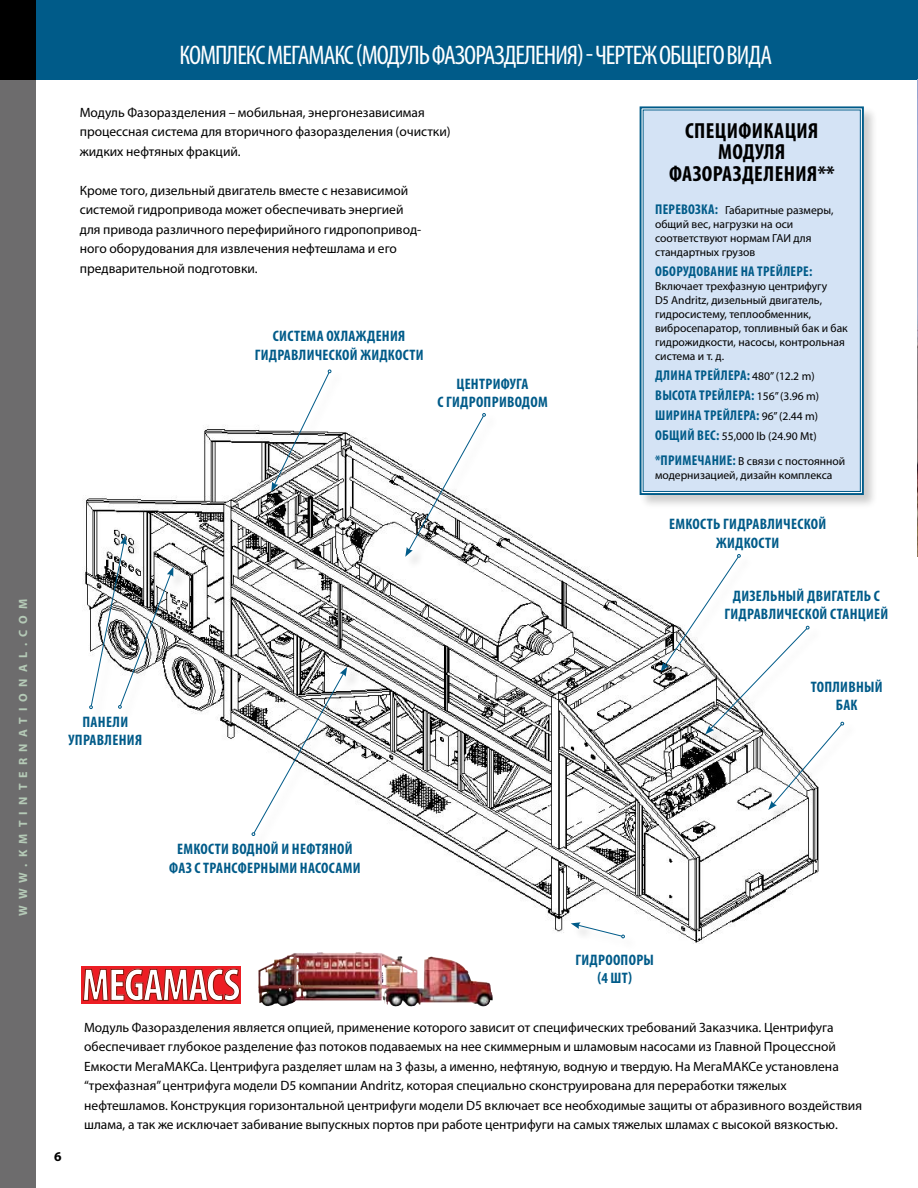
<style>
.page{position:relative;width:918px;height:1188px;background:#fff}
.page>*{position:absolute;margin:0;border:0;box-sizing:border-box;transform-origin:0 0}
.t1{font:700 condensed 46.05px "Myriad Pro";letter-spacing:-.03em;color:#fff;scale:.94 1}
.t2{font:condensed 27px "Myriad Pro";letter-spacing:-.035em;color:#fff}
.t3{font:700 condensed 21.9px/21.1px "Myriad Pro";letter-spacing:.02em;color:#000;text-align:center}
.t4{font:700 condensed 15.3px/18.3px "Myriad Pro";letter-spacing:.02em;color:#005b89;text-align:center}
.t5{font:700 condensed 14.25px/20px "Myriad Pro";letter-spacing:.02em;color:#005b89}
.t6{font:13.5px/19.5px "Myriad Pro";color:#000}
.t7{font:700 13.5px "Myriad Pro";color:#000}
.t8{font:700 12px "Myriad Pro";letter-spacing:.52em;color:#b5cab7}
.t9{font:11.55px/14px "Myriad Pro";color:#000}
.s1{font-weight:700;font-stretch:condensed;font-size:14.25px;color:#005b89}
.s2{font-weight:400;font-stretch:normal;font-size:11.55px;color:#000}
</style>
<div class="page">
<div style="left:36px;top:0;width:882px;height:80px;background:#005b89"></div>
<div style="left:0;top:80px;width:36px;height:1108px;background:#6d6c6d"></div>
<div style="left:0;top:0;width:36px;height:80px;background:#000"></div>
<img style="left:917px;top:80px;width:1px;height:477px">
<img style="left:83px;top:369px;width:736px;height:575px">
<div style="left:271px;top:370px;width:74px;height:135px;background:#000;opacity:.2"></div>
<svg style="left:271px;top:370px;width:60px;height:122px"></svg>
<div style="left:405px;top:413px;width:95px;height:157px;background:#000;opacity:.2"></div>
<svg style="left:405px;top:413px;width:81px;height:144px"></svg>
<div style="left:768px;top:722px;width:90px;height:101px;background:#000;opacity:.2"></div>
<svg style="left:661px;top:554px;width:183px;height:256px"></svg>
<div style="left:571px;top:922px;width:68px;height:30px;background:#fff"></div>
<svg style="left:571px;top:922px;width:54px;height:16px"></svg>
<div style="left:252px;top:667px;width:109px;height:182px;background:#000;opacity:.2"></div>
<svg style="left:252px;top:667px;width:95px;height:169px"></svg>
<div style="left:118px;top:567px;width:70px;height:155px;background:#000;opacity:.2"></div>
<div style="left:89px;top:536px;width:52px;height:187px;background:#fff"></div>
<svg style="left:89px;top:535px;width:84px;height:174px"></svg>
<div style="left:639px;top:105px;width:239px;height:404px;background:#000;opacity:.2"></div>
<div style="left:639px;top:105px;width:226px;height:391px;background:#d4e3f5"></div>
<div style="left:643px;top:110px;width:218px;height:382px;border:1px solid #005b89"></div>
<div style="left:82px;top:966px;width:159px;height:38px;background:#ed1d24"></div>
<svg style="left:83px;top:968px;width:157px;height:33px"></svg>
<img style="left:258px;top:952px;width:235px;height:55px">
<p class="t8" style="left:15px;top:916px;width:319px;rotate:-90deg">WWW.kmtinternational.com</p>
<h2 class="t2" style="left:180px;top:39px;width:594px">Ком плекс МегаМАКС (Модуль Фазоразделения) - Чертеж Общего Вида</h2>
<p class="t6" style="left:80px;top:102px;width:372px">Модуль Фазоразделения – мобильная, энергонезависимая процессная система для вторичного фазоразделения (очистки) жидких нефтяных фракций.</p>
<p class="t6" style="left:80px;top:180px;width:343px">Кроме того, дизельный двигатель вместе с независимой системой гидропривода может обеспечивать энергией для привода различного перефирийного гидропопривод&shy;ного оборудования для извлечения нефтешлама и его предварительной подготовки.</p>
<p class="t4" style="left:255px;top:327px;width:169px">Система охлаждения гидравлической жидкости</p>
<p class="t4" style="left:437px;top:375px;width:93px;text-align:left;text-indent:19px">Центрифуга с гидропри</p>
<p class="t4" style="left:507px;top:393px;width:28px">водом</p>
<p class="t4" style="left:69px;top:712px;width:75px">Панели управления</p>
<p class="t4" style="left:169px;top:840px;width:185px">Емкости водной и нефтяной фаз с трансферными насосами</p>
<h1 class="t1" style="left:82px;top:956px;width:170px">MEGAMACS</h1>
<h3 class="t3" style="left:669px;top:120px;width:167px">Сп ецифи кация модуля<br>Фазоразделения**</h3>
<p class="t9" style="left:655px;top:203px;width:180px"><span class="s1">Перевозка:</span> Габаритные размеры, общий вес, нагрузки на оси соответствуют нормам ГАИ для стандартных грузов</p>
<p class="t5" style="left:655px;top:261px;width:159px">Оборудование на трейлере:</p>
<p class="t9" style="left:655px;top:279px;width:194px">Включает трехфазную центрифугу<br>D5 Andritz, дизельный двигатель, гидросистему, теплообменник, вибросепаратор, топливный бак и бак гидрожидкости, насосы, контрольная система и т. д.</p>
<p class="t5" style="left:655px;top:365px;width:166px">Длина Трейлера: <span class="s2">480” (12.2 m)<br></span>Высота Трейлера: <span class="s2">156” (3.96 m)<br></span>Шири</p>
<p class="t5" style="left:688px;top:405px;width:132px">на Трейлера: <span class="s2">96” (2.44 m)</span></p>
<p class="t9" style="left:655px;top:424px;width:192px;line-height:25px"><span class="s1">Общий Вес:</span> 55,000 lb (24.90 Mt) <span class="s1">*Примечание:</span> В связи с постоянной</p>
<p class="t9" style="left:655px;top:468px;width:179px">модернизацией, дизайн комплекса</p>
<p class="t4" style="left:669px;top:515px;width:159px">Емкость гидравлической жидкости</p>
<p class="t4" style="left:724px;top:587px;width:165px">Дизельный двигатель с гидравлической станцией</p>
<p class="t4" style="left:575px;top:950px;width:31px">Гидроопор</p>
<p class="t4" style="left:644px;top:950px;width:12px">ы</p>
<p class="t4" style="left:597px;top:969px;width:36px">(4 шт)</p>
<p class="t4" style="left:811px;top:677px;width:3px">Топ</p>
<p class="t4" style="left:832px;top:677px;width:52px;text-align:left">ливный бак</p>
<p class="t7" style="left:54px;top:1147px;width:9px">6</p>
<p class="t6" style="left:84px;top:1017px;width:779px">Модуль Фазоразделения является опцией, применение которого зависит от специфических требований Заказчика. Центрифуга обеспечивает глубокое разделение фаз потоков подаваемых на нее скиммерным и шламовым насосами из Главной Процессной Емкости МегаМАКСа. Центрифуга разделяет шлам на 3 фазы, а именно, нефтяную, водную и твердую. На МегаМАКСе установлена “трехфазная” центрифуга модели D5 компании Andritz, которая специально сконструирована для переработки тяжелых нефтешламов. Конструкция горизонтальной центрифуги модели D5 включает все необходимые защиты от абразивного воздействия шлама, а так же исключает забивание выпускных портов при работе центрифуги на самых тяжелых шламах с высокой вязкостью.</p>
</div>
